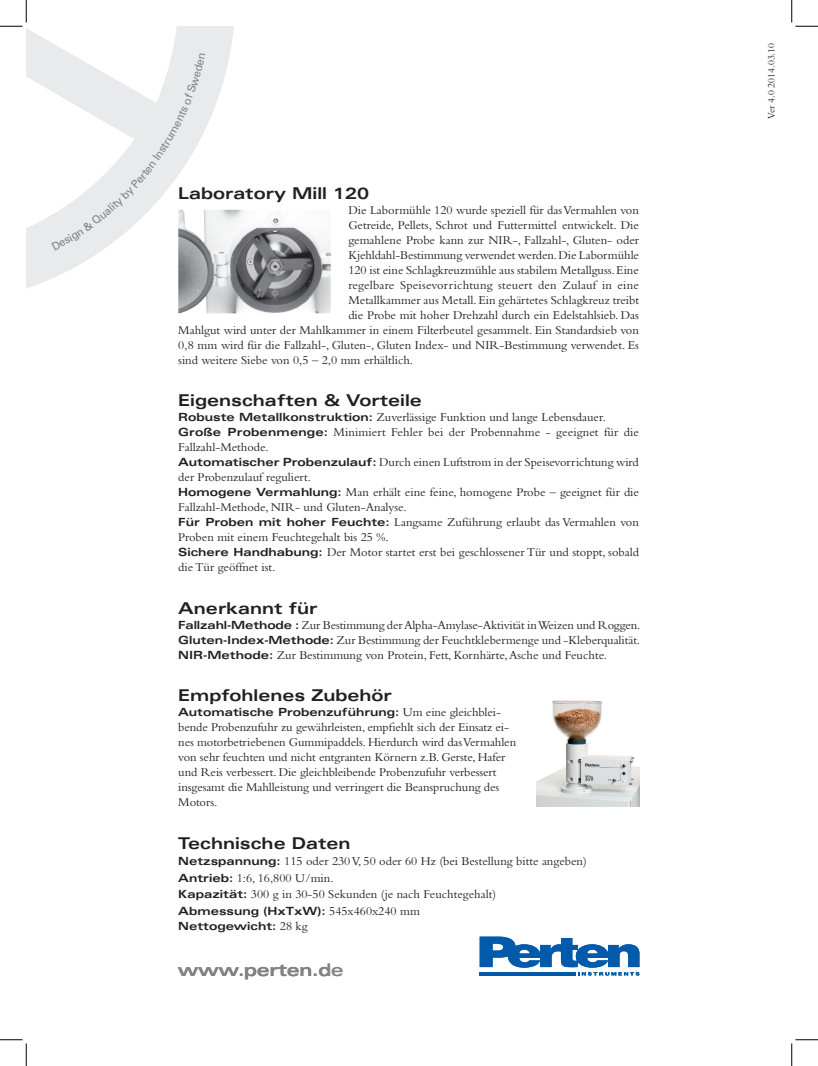
<style>
.page{position:relative;width:818px;height:1066px;background:#fff}
.page>*{position:absolute;margin:0;border:0;box-sizing:border-box;transform-origin:0 0}
.t1{font:700 expanded 17.5px "Univers";letter-spacing:-.02em;color:#808285}
.t2{font:700 expanded 16.25px "Univers";color:#231f20}
.t3{font:12.5px/15px "Bembo";color:#231f20}
.t4{font:700 expanded 11.25px/15px "Univers";color:#231f20}
.t5{font:10px "Bembo";color:#231f20}
.s1{font-family:"Univers";font-weight:700;font-stretch:expanded;font-size:11.25px}
.s2{font-family:"Bembo";font-weight:400;font-stretch:normal;font-size:12.5px}
</style>
<div class="page">
<svg style="left:26px;top:26px;width:209px;height:263px"></svg>
<img style="left:536px;top:700px;width:103px;height:106px">
<img style="left:178px;top:210px;width:153px;height:103px">
<svg style="left:480px;top:937px;width:159px;height:39px"></svg>
<hr style="left:480px;top:972px;width:96px;height:3px;background:#015aaa">
<svg style="left:0;top:0;width:27px;height:27px"></svg>
<svg style="left:0;top:1039px;width:27px;height:27px"></svg>
<svg style="left:791px;top:0;width:27px;height:27px"></svg>
<svg style="left:791px;top:1039px;width:27px;height:27px"></svg>
<svg style="left:51px;top:53px;width:154px;height:197px"></svg>
<h2 class="t2" style="left:178px;top:184px;width:192px">Laboratory Mill 120</h2>
<p class="t3" style="left:348px;top:202px;width:292px">Die Labormühle 120 wurde speziell für das Vermahlen von</p>
<p class="t3" style="left:348px;top:217px;width:292px">Getreide, Pellets, Schrot und Futtermittel entwickelt. Die</p>
<p class="t3" style="left:348px;top:232px;width:292px">gemahlene Probe kann zur NIR-, Fallzahl-, Gluten- oder</p>
<p class="t3" style="left:348px;top:247px;width:292px">Kjehldahl-Bestimmung verwendet werden. Die Labormühle</p>
<p class="t3" style="left:348px;top:262px;width:292px">120 ist eine Schlagkreuzmühle aus stabilem Metallguss. Eine</p>
<p class="t3" style="left:348px;top:277px;width:292px">regelbare Speisevorrichtung steuert den Zulauf in eine</p>
<p class="t3" style="left:348px;top:292px;width:292px">Metallkammer aus Metall. Ein gehärtetes Schlagkreuz treibt</p>
<p class="t3" style="left:348px;top:307px;width:292px">die Probe mit hoher Drehzahl durch ein Edelstahlsieb. Das</p>
<p class="t3" style="left:178px;top:322px;width:462px">Mahlgut wird unter der Mahlkammer in einem Filterbeutel gesammelt. Ein Standardsieb von</p>
<p class="t3" style="left:178px;top:337px;width:462px">0,8 mm wird für die Fallzahl-, Gluten-, Gluten Index- und NIR-Bestimmung verwendet. Es</p>
<p class="t3" style="left:178px;top:352px;width:236px">sind weitere Siebe von 0,5 – 2,0 mm erhältlich.</p>
<h2 class="t2" style="left:178px;top:391px;width:245px">Eigenschaften &amp; Vorteile</h2>
<p class="t3" style="left:178px;top:410px;width:462px"><span class="s1">Robuste Metallkonstruktion:</span> Zuverlässige Funktion und lange Lebensdauer.<br><span class="s1">Große Probenmenge:</span> Minimiert Fehler bei der Probennahme - geeignet für die Fallzahl-Methode.<br><span class="s1">Automatischer Probenzulauf:</span> Durch einen Luftstrom in der Speisevorrichtung wird der Probenzulauf reguliert.<br><span class="s1">Homogene Vermahlung:</span> Man erhält eine feine, homogene Probe – geeignet für die Fallzahl-Methode, NIR- und Gluten-Analyse.<br><span class="s1">Für Proben mit hoher Feuchte:</span> Langsame Zuführung erlaubt das Vermahlen von Proben mit einem Feuchtegehalt bis 25 %.<br><span class="s1">Sichere Handhabung:</span> Der Motor startet erst bei geschlossener Tür und stoppt, sobald die Tür geöffnet ist.</p>
<h2 class="t2" style="left:178px;top:599px;width:141px">Anerkannt für</h2>
<p class="t3" style="left:178px;top:617px;width:464px;text-align:justify"><span class="s1">Fallzahl-Methode :</span> Zur Bestimmung der Alpha-Amylase-Aktivität in Weizen und Roggen.<br><span class="s1">Gluten-Index-Methode:</span> Zur Bestimmung der Feuchtklebermenge und -Kleberqualität.<br><span class="s1">NIR-Methode:</span> Zur Bestimmung von Protein, Fett, Kornhärte, Asche und Feuchte.</p>
<h2 class="t2" style="left:178px;top:686px;width:215px">Empfohlenes Zubehör</h2>
<p class="t4" style="left:178px;top:705px;width:324px">Automatische Probenzuführung: <span class="s2">Um eine gleichblei-</span></p>
<p class="t3" style="left:178px;top:720px;width:339px">bende Probenzufuhr zu gewährleisten, empfiehlt sich der Einsatz ei&shy;nes motorbetriebenen Gummipaddels. Hierdurch wird das Vermahlen von sehr feuchten und nicht entgranten Körnern z.B. Gerste, Hafer und Reis verbessert. Die gleichbleibende Probenzufuhr verbessert insgesamt die Mahlleistung und verringert die Beanspruchung des Motors.</p>
<h2 class="t2" style="left:178px;top:834px;width:174px">Technische Daten</h2>
<p class="t3" style="left:178px;top:853px;width:410px;line-height:16.5px"><span class="s1">Netzspannung:</span> 115 oder 230 V, 50 oder 60 Hz (bei Bestellung bitte angeben)<br><span class="s1">Antrieb:</span> 1:6, 16,800 U/min.<br><span class="s1">Kapazität:</span> 300 g in 30-50 Sekunden (je nach Feuchtegehalt)</p>
<p class="t4" style="left:178px;top:903px;width:243px">Abmessung (HxTxW): <span class="s2">545x460x240 mm<br></span>Nettogewicht: <span class="s2">28 kg</span></p>
<h1 class="t1" style="left:178px;top:959px;width:154px">www.perten.c</h1>
<h1 class="t1" style="left:318px;top:959px;width:27px">de</h1>
<p class="t5" style="left:765px;top:119px;width:77px;rotate:-90deg">Ver 4.0 2014.03.10</p>
</div>
